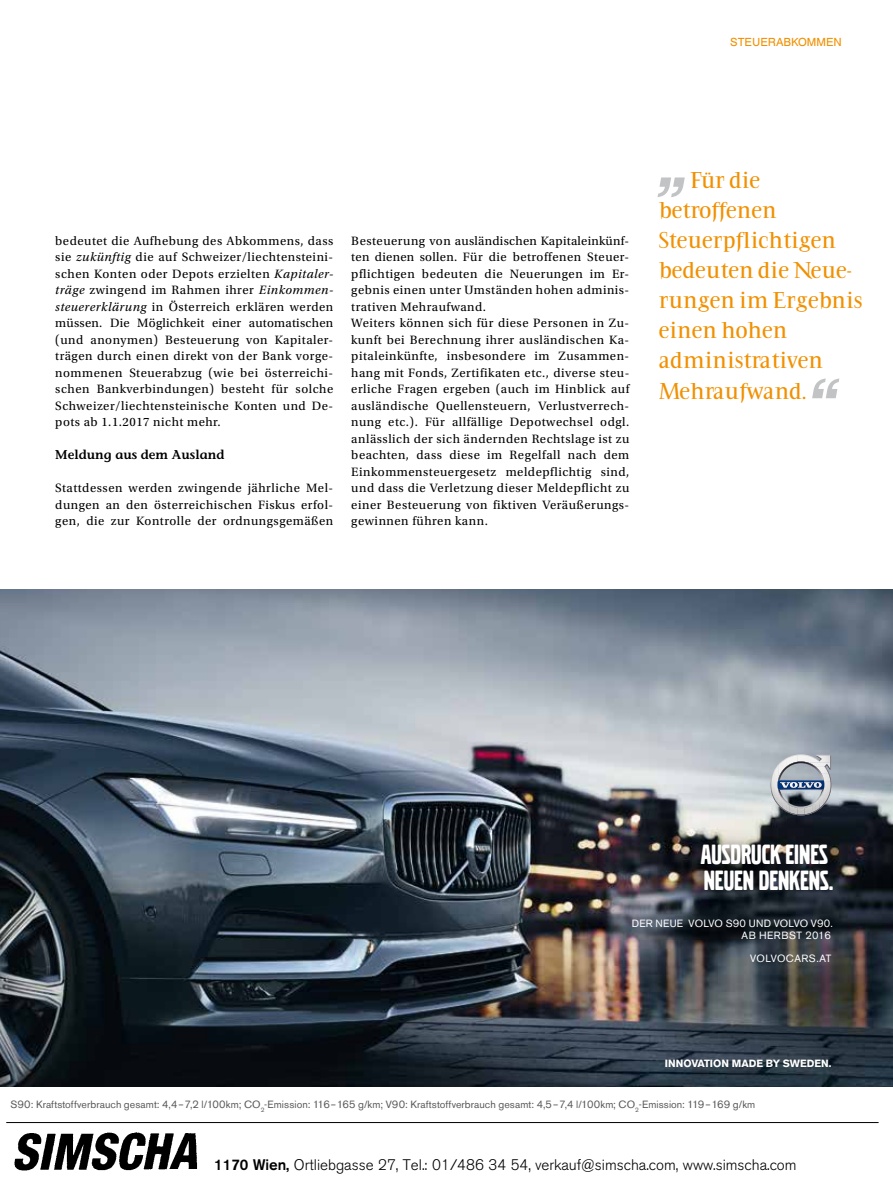
<style>
.page{position:relative;width:893px;height:1191px;background:#fff}
.page>*{position:absolute;margin:0;border:0;box-sizing:border-box;transform-origin:0 0}
.t1{font:italic 700 73.5px "AT Triumvirate";color:#c2c3c4}
.t2{font:28.95px/25.7px "Volvo Broad";color:#fff}
.t3{font:500 21px/30px "Francois";letter-spacing:.02em;color:#f19000}
.t4{font:300 15.15px "Volvo Sans";color:#000}
.t5{font:12.75px/16.5px "Utopia Std";letter-spacing:.04em;color:#000;text-align:justify}
.t6{font:600 12.75px "Stone Informal";color:#000}
.t7{font:700 12px "AT Triumvirate";color:#000}
.t8{font:11.25px "AT Triumvirate";color:#f19000}
.t9{font:10.5px "Volvo Sans Pro";letter-spacing:.01em;color:#58585a}
.t10{font:10.5px/12px "Volvo Sans Pro";letter-spacing:.025em;color:#fff;text-align:right}
.t11{font:700 10.5px "Volvo Sans Pro";color:#fff}
.s1{font-style:italic}
.s2{font-family:"Stone Informal";font-weight:400}
.s3{font-style:inherit}
</style>
<div class="page">
<img style="left:0;top:589px;width:893px;height:497px">
<svg style="left:770px;top:754px;width:61px;height:61px;background:#9da5ae"></svg>
<hr style="left:6px;top:1122px;width:872px;height:1px;background:#000">
<img style="left:14px;top:1132px;width:184px;height:39px">
<p class="t8" style="left:730px;top:35px;width:113px">STEUERABKOMMEN</p>
<p class="t5" style="left:55px;top:233px;width:280px">bedeutet die Aufhebung des Abkommens, dass sie <span class="s1">zukünftig</span> die auf Schweizer/liechtensteini&shy;schen Konten oder Depots erzielten <span class="s1">Kapitaler&shy;träge</span> zwingend im Rahmen ihrer <span class="s1">Einkommen&shy;steuererklärung</span> in Österreich erklären werden müssen. Die Möglichkeit einer automatischen (und anonymen) Besteuerung von Kapitaler&shy;trägen durch einen direkt von der Bank vorge&shy;nommenen Steuerabzug (wie bei österreichi&shy;schen Bankverbindungen) besteht für solche Schweizer/liechtensteinische Konten und De&shy;pots ab 1.1.2017 nicht mehr.</p>
<p class="t6" style="left:55px;top:447px;width:171px">Meldung aus dem Ausland</p>
<p class="t5" style="left:55px;top:480px;width:280px">Stattdessen werden zwingende jährliche Mel&shy;dungen an den österreichischen Fiskus erfol&shy;gen, die zur Kontrolle der ordnungsgemäßen</p>
<p class="t5" style="left:351px;top:233px;width:280px;text-align:left">Besteuerung von ausländischen Kapitaleinkünf&shy;ten dienen sollen. Für die betroffenen Steuer&shy;pflichtigen bedeuten die Neuerungen im Er&shy;gebnis einen unter Umständen hohen adminis&shy;trativen Mehraufwand.<br>Weiters können sich für diese Personen in Zu&shy;kunft bei Berechnung ihrer ausländischen Ka&shy;pitaleinkünfte, insbesondere im Zusammen&shy;hang mit Fonds, Zertifikaten etc., diverse steu&shy;erliche Fragen ergeben (auch im Hinblick auf ausländische Quellensteuern, Verlustverrech&shy;nung etc.). Für allfällige Depotwechsel odgl. anlässlich der sich ändernden Rechtslage ist zu beachten, dass diese im Regelfall nach dem Einkommensteuergesetz meldepflichtig sind, und dass die Verletzung dieser Meldepflicht zu einer Besteuerung von fiktiven Veräußerungs&shy;gewinnen führen kann.</p>
<h3 class="t3" style="left:659px;top:166px;width:205px;text-indent:31px">Für die betroffenen<br>Steuerpflichtigen bedeuten die Neue&shy;rungen im Ergebnis einen hohen administrativen<br>Mehraufwand.</h3>
<h1 class="t1" style="left:659px;top:114px;width:33px">„</h1>
<h1 class="t1" style="left:806px;top:357px;width:33px">“</h1>
<h2 class="t2" style="left:701px;top:842px;width:134px">AUSDRUCK EINES<br>NEUEN DENKENS.</h2>
<p class="t10" style="left:632px;top:917px;width:203px">DER NEUE VOLVO S90 UND VOLVO V90.<br>AB HERBST 2016</p>
<p class="t10" style="left:750px;top:952px;width:83px">VOLVOCARS.AT</p>
<p class="t11" style="left:665px;top:1056px;width:168px">INNOVATION MADE BY SWEDEN.</p>
<p class="t9" style="left:10px;top:1098px;width:746px">S90: Kraftstoffverbrauch gesamt: 4,4–7,2 l/100km; CO<sub>2</sub>-Emission: 116–165 g/km; V90: Kraftstoffverbrauch gesamt: 4,5–7,4 l/100km; CO<sub>2</sub>-Emission: 119–169 g/km</p>
<p class="t7" style="left:686px;top:1153px;width:124px">anwalt aktuell <span class="s2">07/16</span></p>
<p class="t4" style="left:214px;top:1156px;width:584px"><span class="s3">1170 Wien,</span> Ortliebgasse 27, Tel.: 01/486 34 54, verkauf@simscha.com, www.simscha.com</p>
</div>
